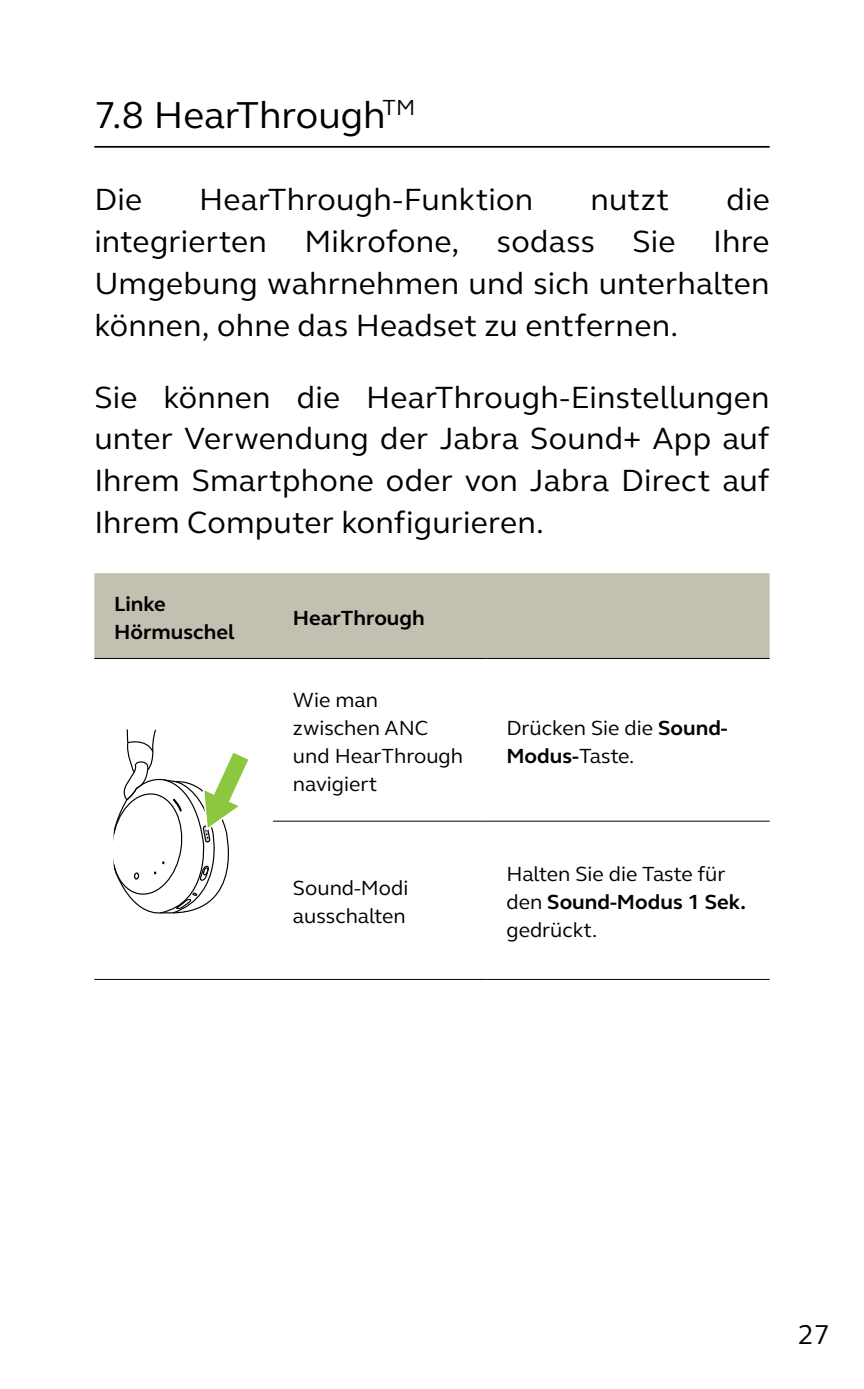
<style>
.page{position:relative;width:864px;height:1389px;background:#fff}
.page>*{position:absolute;margin:0;border:0;box-sizing:border-box;transform-origin:0 0}
.t1{font:38.5px "GN Elliot";color:#000}
.t2{font:31.5px/42px "GN Elliot";letter-spacing:.01em;color:#000;text-align:justify}
.t3{font:28px "GN Elliot";color:#000}
.t4{font:21px/28px "GN Elliot";color:#000}
.t5{font:700 21px/28px "GN Elliot";color:#000}
.s1{font-weight:700}
</style>
<div class="page">
<hr style="left:94px;top:146px;width:675px;height:2px;background:#000">
<div style="left:94px;top:573px;width:675px;height:85px;background:#c4c0b1"></div>
<hr style="left:273px;top:821px;width:213px;height:1px;background:#000">
<hr style="left:486px;top:821px;width:283px;height:1px;background:#000">
<hr style="left:273px;top:979px;width:213px;height:1px;background:#000">
<hr style="left:486px;top:979px;width:283px;height:1px;background:#000">
<hr style="left:273px;top:658px;width:213px;height:1px;background:#000">
<hr style="left:486px;top:658px;width:283px;height:1px;background:#000">
<hr style="left:94px;top:658px;width:179px;height:1px;background:#000">
<hr style="left:94px;top:979px;width:179px;height:1px;background:#000">
<svg style="left:114px;top:729px;width:134px;height:185px"></svg>
<p class="t1" style="left:94px;top:89px;width:322px">7.8 HearThrough<sup>TM</sup></p>
<p class="t2" style="left:94px;top:177px;width:676px;text-indent:632px">die integrierten Mikrofone, sodass Sie Ihre Umgebung wahrnehmen und sich unterhalten können, ohne das Headset zu entfernen.</p>
<p class="t2" style="left:94px;top:177px;width:49px">Die</p>
<p class="t2" style="left:199px;top:177px;width:335px">HearThrough-Funktion</p>
<p class="t2" style="left:590px;top:177px;width:80px">nutzt</p>
<p class="t2" style="left:94px;top:375px;width:676px">Sie können die HearThrough-Einstellungen unter Verwendung der Jabra Sound+ App auf Ihrem Smartphone oder von Jabra Direct auf Ihrem Computer konfigurieren.</p>
<p class="t5" style="left:114px;top:589px;width:122px">Linke<br>Hörmuschel</p>
<p class="t5" style="left:293px;top:603px;width:133px">HearThrough</p>
<p class="t4" style="left:293px;top:685px;width:172px">Wie man zwischen ANC und HearThrough navigiert</p>
<p class="t4" style="left:293px;top:873px;width:117px">Sound-Modi ausschalten</p>
<p class="t4" style="left:506px;top:713px;width:223px">Drücken Sie die <span class="s1">Sound-<br>Modus-</span>Taste.</p>
<p class="t4" style="left:506px;top:859px;width:241px">Halten Sie die Taste für den <span class="s1">Sound-Modus 1 Sek. </span>gedrückt.</p>
<p class="t3" style="left:797px;top:1316px;width:34px">27</p>
</div>
